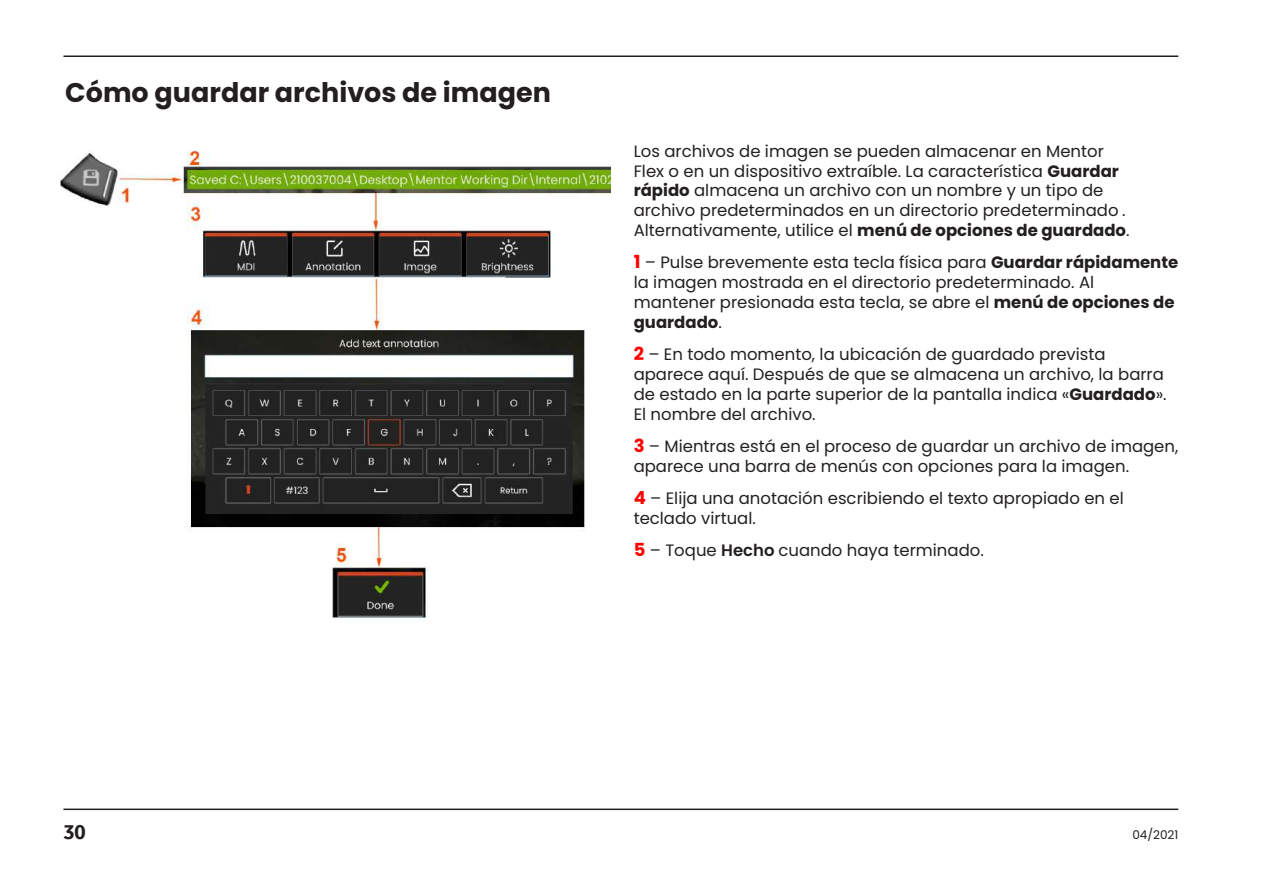
<style>
.page{position:relative;width:1263px;height:893px;background:#fff}
.page>*{position:absolute;margin:0;border:0;box-sizing:border-box;transform-origin:0 0}
.t1{font:700 27px "Poppins";color:#231f20}
.t2{font:700 21px "GE Inspira Sans";color:#231f20}
.t3{font:16.5px/19.8px "Poppins";color:#231f20}
.t4{font:12px "Poppins";color:#231f20}
.s1{font-weight:700}
.s2{font-weight:700;font-size:18px;color:#f00}
.s3{font-weight:600}
</style>
<div class="page">
<hr style="left:63px;top:55px;width:1115px;height:2px;background:#231f20">
<hr style="left:63px;top:809px;width:1115px;height:1px;background:#231f20">
<img style="left:60px;top:150px;width:550px;height:468px">
<h1 class="t1" style="left:65px;top:77px;width:487px">Cómo guardar archivos de imagen</h1>
<p class="t3" style="left:634px;top:141px;width:496px">Los archivos de imagen se pueden almacenar en Mentor Flex o en un dispositivo extraíble. La característica <span class="s1">Guardar rápido</span> almacena un archivo con un nombre y un tipo de archivo predeterminados en un directorio predeterminado .<br>Alternativamente, utilice el <span class="s1">menú de opciones de guardado</span>.</p>
<p class="t3" style="left:634px;top:253px;width:546px"><span class="s2">1</span> – Pulse brevemente esta tecla física para <span class="s1">Guardar rápidamente </span>la imagen mostrada en el directorio predeterminado. Al mantener presionada esta tecla, se abre el <span class="s1">menú de opciones de guardado</span>.</p>
<p class="t3" style="left:634px;top:345px;width:533px"><span class="s2">2</span> – En todo momento, la ubicación de guardado prevista aparece aquí. Después de que se almacena un archivo, la barra de estado en la parte superior de la pantalla indica «<span class="s1">Guardado</span>».<br>El nombre del archivo.</p>
<p class="t3" style="left:634px;top:436px;width:546px"><span class="s2">3</span> – Mientras está en el proceso de guardar un archivo de imagen, aparece una barra de menús con opciones para la imagen.</p>
<p class="t3" style="left:634px;top:489px;width:492px"><span class="s2">4</span> – Elija una anotación escribiendo el texto apropiado en el teclado virtual.</p>
<p class="t3" style="left:634px;top:541px;width:350px"><span class="s2">5</span> – Toque <span class="s3">Hecho</span> cuando haya terminado.</p>
<p class="t2" style="left:63px;top:819px;width:24px">30</p>
<p class="t4" style="left:1132px;top:828px;width:47px">04/2021</p>
</div>
